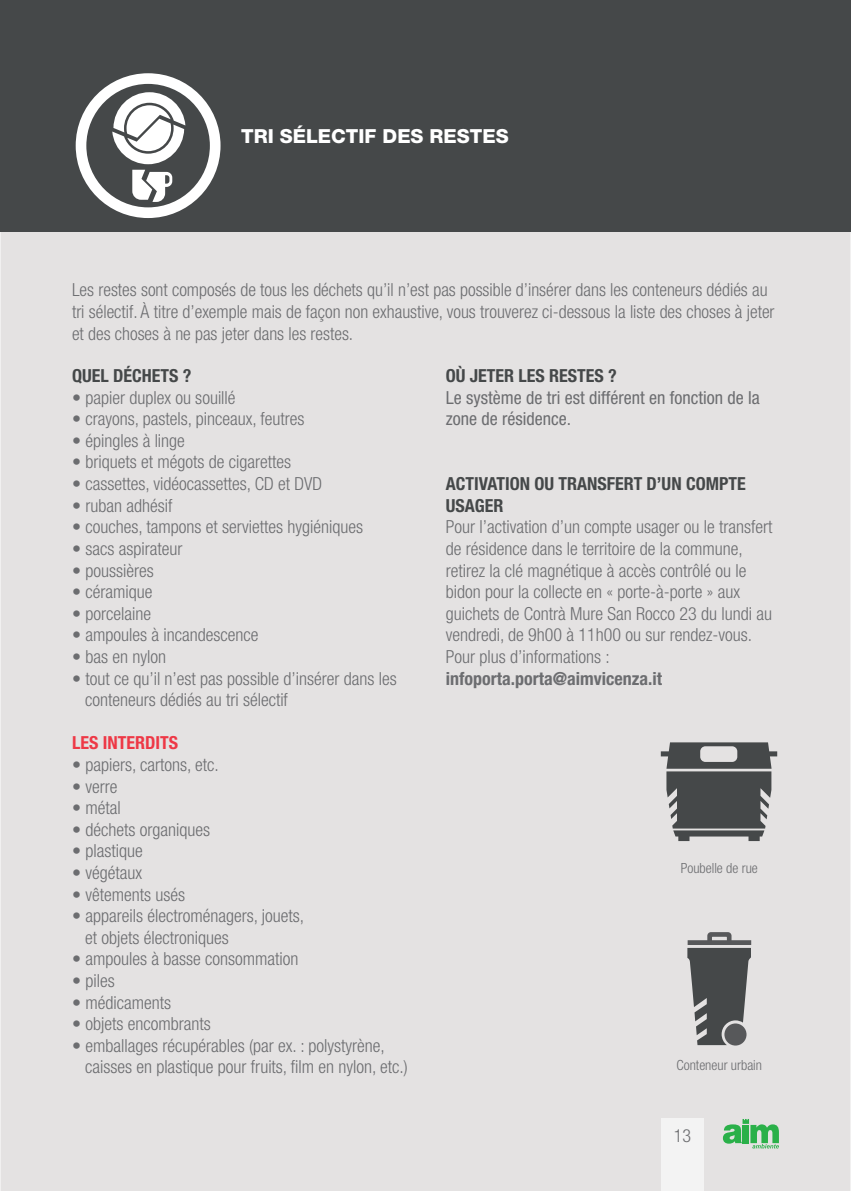
<style>
.page{position:relative;width:851px;height:1191px;background:#fff}
.page>*{position:absolute;margin:0;border:0;box-sizing:border-box;transform-origin:0 0}
.t1{font:800 19.4px "Helvetica Neue LT Std";color:#fff}
.t2{font:300 condensed 18px/21.6px "Helvetica Neue LT Std";color:#6c6d70}
.t3{font:700 condensed 18px/21.6px "Helvetica Neue LT Std";color:#454849}
.t4{font:condensed 18px/21.6px "Helvetica Neue LT Std";color:#6c6d70}
.t5{font:700 condensed 18px "Helvetica Neue LT Std";color:#6c6d70}
.t6{font:700 condensed 18px "Helvetica Neue LT Std";color:#ee3846}
.t7{font:300 condensed 14px "Helvetica Neue LT Std";color:#6c6d70}
</style>
<div class="page">
<div style="left:1px;top:231px;width:849px;height:960px;background:#e4e2e2"></div>
<div style="left:0;top:0;width:850px;height:231px;background:#454849"></div>
<svg style="left:76px;top:73px;width:144px;height:145px"></svg>
<svg style="left:687px;top:932px;width:64px;height:113px;background:#727474"></svg>
<div style="left:724px;top:1023px;width:22px;height:22px;background:#57585a;border-radius:50%"></div>
<svg style="left:660px;top:742px;width:117px;height:99px;background:#727474"></svg>
<svg style="left:722px;top:1119px;width:56px;height:29px;background:#82c791"></svg>
<div style="left:661px;top:1119px;width:42px;height:72px;background:#f3f3f3"></div>
<p class="t1" style="left:241px;top:125px;width:269px">TRI SÉLECTIF DES RESTES</p>
<p class="t2" style="left:72px;top:279px;width:704px">Les restes sont composés de tous les déchets qu’il n’est pas possible d’insérer dans les conteneurs dédiés au tri sélectif. À titre d’exemple mais de façon non exhaustive, vous trouverez ci-dessous la liste des choses à jeter et des choses à ne pas jeter dans les restes.</p>
<p class="t3" style="left:72px;top:364px;width:121px">QUEL DÉCHETS ?</p>
<p class="t2" style="left:72px;top:386px;width:165px">• papier duplex ou souillé</p>
<p class="t2" style="left:72px;top:408px;width:234px">• crayons, pastels, pinceaux, feutres</p>
<p class="t2" style="left:72px;top:429px;width:114px">• épingles à linge</p>
<p class="t2" style="left:72px;top:451px;width:220px">• briquets et mégots de cigarettes</p>
<p class="t2" style="left:72px;top:473px;width:251px">• cassettes, vidéocassettes, CD et DVD</p>
<p class="t2" style="left:72px;top:494px;width:102px">• ruban adhésif</p>
<p class="t2" style="left:72px;top:516px;width:292px">• couches, tampons et serviettes hygiéniques</p>
<p class="t2" style="left:72px;top:537px;width:112px">• sacs aspirateur</p>
<p class="t2" style="left:72px;top:559px;width:83px">• poussières</p>
<p class="t2" style="left:72px;top:581px;width:82px">• céramique</p>
<p class="t2" style="left:72px;top:602px;width:80px">• porcelaine</p>
<p class="t2" style="left:72px;top:624px;width:188px">• ampoules à incandescence</p>
<p class="t2" style="left:72px;top:645px;width:95px">• bas en nylon</p>
<p class="t2" style="left:85px;top:667px;width:313px;text-indent:-13px">• tout ce qu’il n’est pas possible d’insérer dans les conteneurs dédiés au tri sélectif</p>
<p class="t6" style="left:72px;top:732px;width:107px">LES INTERDITS</p>
<p class="t2" style="left:72px;top:753px;width:148px">• papiers, cartons, etc.</p>
<p class="t2" style="left:72px;top:775px;width:47px">• verre</p>
<p class="t2" style="left:72px;top:797px;width:50px">• métal</p>
<p class="t2" style="left:72px;top:818px;width:139px">• déchets organiques</p>
<p class="t2" style="left:72px;top:840px;width:72px">• plastique</p>
<p class="t2" style="left:72px;top:861px;width:71px">• végétaux</p>
<p class="t2" style="left:72px;top:883px;width:114px">• vêtements usés</p>
<p class="t2" style="left:85px;top:905px;width:220px;text-indent:-13px">• appareils électroménagers, jouets, et objets électroniques</p>
<p class="t2" style="left:72px;top:948px;width:228px">• ampoules à basse consommation</p>
<p class="t2" style="left:72px;top:969px;width:44px">• piles</p>
<p class="t2" style="left:72px;top:991px;width:100px">• médicaments</p>
<p class="t2" style="left:72px;top:1013px;width:140px">• objets encombrants</p>
<p class="t2" style="left:85px;top:1034px;width:324px;text-indent:-13px">• emballages récupérables (par ex. : polystyrène, caisses en plastique pour fruits, film en nylon, etc.)</p>
<p class="t3" style="left:446px;top:364px;width:172px">OÙ JETER LES RESTES ?</p>
<p class="t4" style="left:446px;top:386px;width:315px">Le système de tri est différent en fonction de la zone de résidence.</p>
<p class="t3" style="left:446px;top:472px;width:301px">ACTIVATION OU TRANSFERT D’UN COMPTE<br>USAGER</p>
<p class="t2" style="left:446px;top:516px;width:328px">Pour l’activation d’un compte usager ou le transfert de résidence dans le territoire de la commune, retirez la clé magnétique à accès contrôlé ou le bidon pour la collecte en « porte-à-porte » aux guichets de Contrà Mure San Rocco 23 du lundi au vendredi, de 9h00 à 11h00 ou sur rendez-vous.<br>Pour plus d’informations :</p>
<p class="t5" style="left:446px;top:667px;width:218px">infoporta.porta@aimvicenza.it</p>
<p class="t7" style="left:680px;top:860px;width:79px">Poubelle de rue</p>
<p class="t7" style="left:676px;top:1057px;width:87px">Conteneur urbain</p>
<p class="t2" style="left:673px;top:1125px;width:19px">13</p>
</div>
